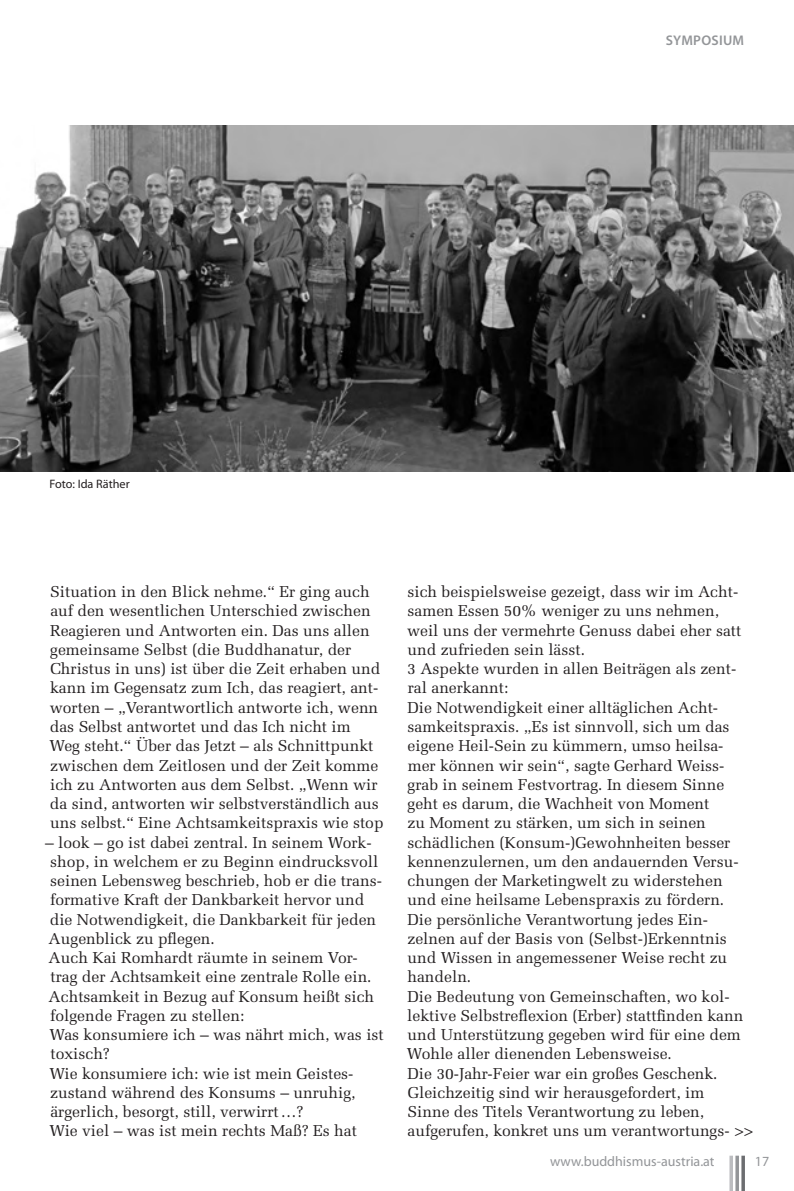
<style>
.page{position:relative;width:794px;height:1191px;background:#fff}
.page>*{position:absolute;margin:0;border:0;box-sizing:border-box;transform-origin:0 0}
.oebr_fliess_ohne_EZ{font:15.75px/19.2px "Melior LT Std";color:#231f20}
.t1{font:14px "Myriad Pro";color:#939598}
.oebr_fliess_ohne_EZ-2{font:600 14px "Myriad Pro";letter-spacing:.02em;color:#939598}
.oebr_kasten_fliess{font:12.25px "Myriad Pro";color:#231f20}
</style>
<div class="page">
<svg style="left:729px;top:1155px;width:4px;height:36px"></svg>
<svg style="left:735px;top:1155px;width:4px;height:36px"></svg>
<svg style="left:741px;top:1155px;width:4px;height:36px"></svg>
<img style="left:0;top:126px;width:794px;height:345px">
<p class="oebr_fliess_ohne_EZ-2" style="left:666px;top:32px;width:80px">SYMPOSIUM</p>
<p class="oebr_kasten_fliess" style="left:50px;top:476px;width:82px">Foto: Ida Räther</p>
<p class="oebr_fliess_ohne_EZ" style="left:49px;top:582px;width:336px">Situation in den Blick nehme.“ Er ging auch auf den wesentlichen Unterschied zwischen Reagieren und Antworten ein. Das uns allen gemeinsame Selbst (die Buddhanatur, der Christus in uns) ist über die Zeit erhaben und kann im Gegensatz zum Ich, das reagiert, ant&shy;worten – „Verantwortlich antworte ich, wenn das Selbst antwortet und das Ich nicht im Weg steht.“ Über das Jetzt – als Schnittpunkt zwischen dem Zeitlosen und der Zeit komme ich zu Antworten aus dem Selbst. „Wenn wir da sind, antworten wir selbstverständlich aus uns selbst.“ Eine Achtsamkeitspraxis wie stop</p>
<p class="oebr_fliess_ohne_EZ" style="left:45px;top:832px;width:338px">– look – go ist dabei zentral. In seinem Work&shy;shop, in welchem er zu Beginn eindrucksvoll seinen Lebensweg beschrieb, hob er die trans&shy;formative Kraft der Dankbarkeit hervor und die Notwendigkeit, die Dankbarkeit für jeden Augenblick zu pflegen.</p>
<p class="oebr_fliess_ohne_EZ" style="left:49px;top:948px;width:327px">Auch Kai Romhardt räumte in seinem Vor&shy;trag der Achtsamkeit eine zentrale Rolle ein.<br>Achtsamkeit in Bezug auf Konsum heißt sich folgende Fragen zu stellen:</p>
<p class="oebr_fliess_ohne_EZ" style="left:49px;top:1025px;width:336px">Was konsumiere ich – was nährt mich, was ist toxisch?</p>
<p class="oebr_fliess_ohne_EZ" style="left:49px;top:1063px;width:308px">Wie konsumiere ich: wie ist mein Geistes&shy;zustand während des Konsums – unruhig, ärgerlich, besorgt, still, verwirrt…?</p>
<p class="oebr_fliess_ohne_EZ" style="left:49px;top:1121px;width:309px">Wie viel – was ist mein rechts Maß? Es hat</p>
<p class="oebr_fliess_ohne_EZ" style="left:407px;top:582px;width:336px">sich beispielsweise gezeigt, dass wir im Acht&shy;samen Essen 50% weniger zu uns nehmen, weil uns der vermehrte Genuss dabei eher satt und zufrieden sein lässt.</p>
<p class="oebr_fliess_ohne_EZ" style="left:407px;top:659px;width:330px">3 Aspekte wurden in allen Beiträgen als zent&shy;ral anerkannt:</p>
<p class="oebr_fliess_ohne_EZ" style="left:407px;top:698px;width:333px">Die Notwendigkeit einer alltäglichen Acht&shy;samkeitspraxis. „Es ist sinnvoll, sich um das eigene Heil-Sein zu kümmern, umso heilsa&shy;mer können wir sein“, sagte Gerhard Weiss&shy;grab in seinem Festvortrag. In diesem Sinne geht es darum, die Wachheit von Moment<br>zu Moment zu stärken, um sich in seinen schädlichen (Konsum-)Gewohnheiten besser kennenzulernen, um den andauernden Versu&shy;chungen der Marketingwelt zu widerstehen und eine heilsame Lebenspraxis zu fördern.</p>
<p class="oebr_fliess_ohne_EZ" style="left:407px;top:909px;width:321px">Die persönliche Verantwortung jedes Ein&shy;zelnen auf der Basis von (Selbst-)Erkenntnis und Wissen in angemessener Weise recht zu handeln.</p>
<p class="oebr_fliess_ohne_EZ" style="left:407px;top:986px;width:338px">Die Bedeutung von Gemeinschaften, wo kol&shy;lektive Selbstreflexion (Erber) stattfinden kann und Unterstützung gegeben wird für eine dem Wohle aller dienenden Lebensweise.</p>
<p class="oebr_fliess_ohne_EZ" style="left:407px;top:1063px;width:312px">Die 30-Jahr-Feier war ein großes Geschenk.<br>Gleichzeitig sind wir herausgefordert, im<br>Sinne des Titels Verantwortung zu leben,</p>
<p class="oebr_fliess_ohne_EZ" style="left:407px;top:1121px;width:347px">aufgerufen, konkret uns um verantwortungs- &gt;&gt;</p>
<p class="t1" style="left:550px;top:1152px;width:166px">www.buddhismus-austria.at</p>
<p class="t1" style="left:755px;top:1152px;width:16px">17</p>
</div>
